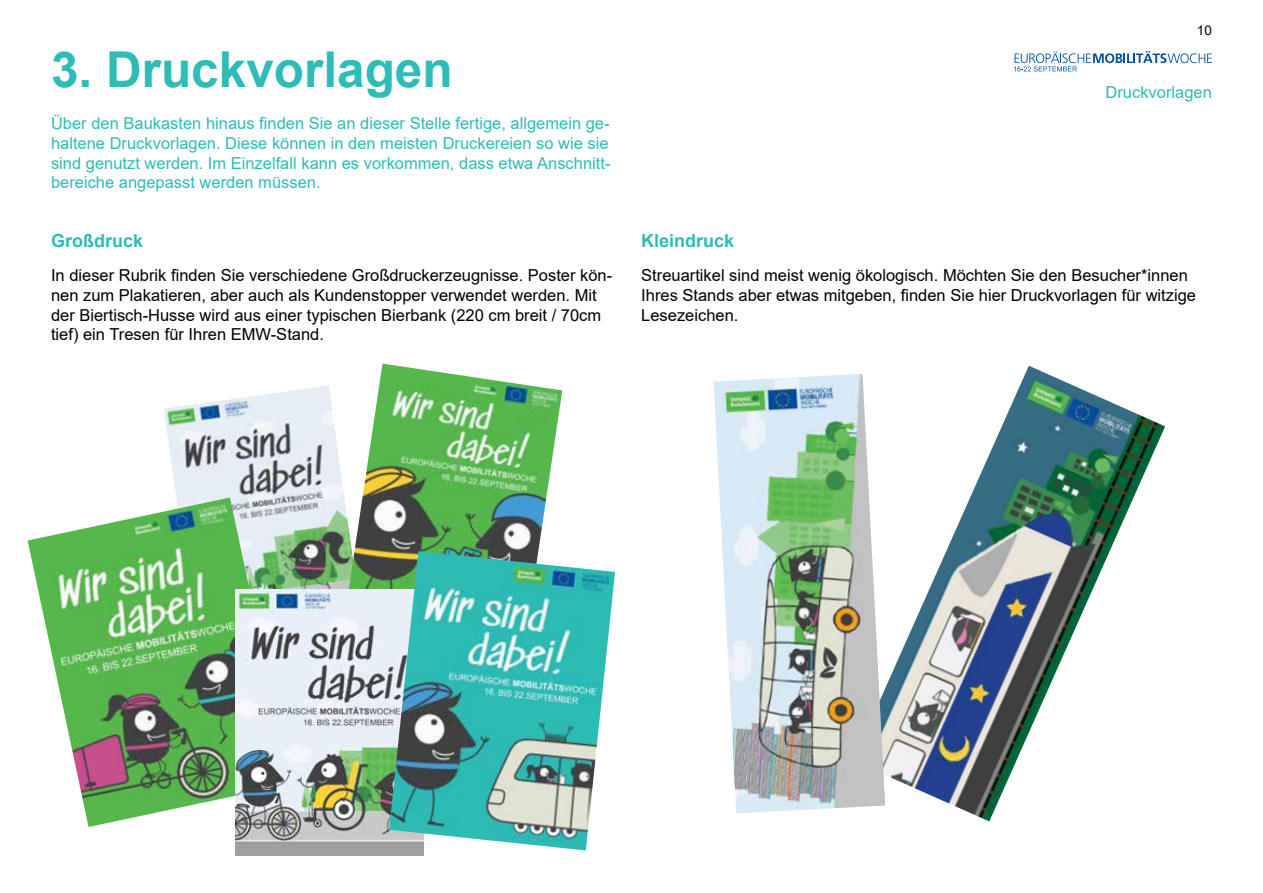
<style>
.page{position:relative;width:1263px;height:893px;background:#fff}
.page>*{position:absolute;margin:0;border:0;box-sizing:border-box;transform-origin:0 0}
.t1{font:700 49.5px "Arial";color:#2dbcb6}
.t2{font:700 18px "Arial";color:#2dbcb6}
.t3{font:16.5px/19.8px "Arial";color:#000}
.t4{font:16.5px/19.8px "Arial";color:#2dbcb6;text-align:justify}
.t5{font:13.5px "Arial";color:#000}
</style>
<div class="page">
<svg style="left:1014px;top:51px;width:198px;height:20px"></svg>
<img style="left:885px;top:366px;width:280px;height:455px">
<img style="left:713px;top:374px;width:172px;height:439px">
<img style="left:164px;top:386px;width:180px;height:203px">
<img style="left:344px;top:364px;width:218px;height:225px">
<img style="left:28px;top:497px;width:263px;height:330px">
<img style="left:235px;top:589px;width:188px;height:266px">
<img style="left:389px;top:551px;width:226px;height:299px">
<h1 class="t1" style="left:51px;top:35px;width:403px">3. Druckvorlagen</h1>
<p class="t4" style="left:51px;top:113px;width:561px">Über den Baukasten hinaus finden Sie an dieser Stelle fertige, allgemein ge&shy;haltene Druckvorlagen. Diese können in den meisten Druckereien so wie sie sind genutzt werden. Im Einzelfall kann es vorkommen, dass etwa Anschnitt&shy;bereiche angepasst werden müssen.</p>
<p class="t2" style="left:51px;top:228px;width:94px">Großdruck</p>
<p class="t3" style="left:51px;top:265px;width:563px">In dieser Rubrik finden Sie verschiedene Großdruckerzeugnisse. Poster kön&shy;nen zum Plakatieren, aber auch als Kundenstopper verwendet werden. Mit der Biertisch-Husse wird aus einer typischen Bierbank (220 cm breit / 70cm tief) ein Tresen für Ihren EMW-Stand.</p>
<p class="t5" style="left:1197px;top:21px;width:17px">10</p>
<p class="t2" style="left:641px;top:228px;width:95px">Kleindruck</p>
<p class="t4" style="left:1105px;top:83px;width:108px">Druckvorlagen</p>
<p class="t3" style="left:641px;top:265px;width:556px">Streuartikel sind meist wenig ökologisch. Möchten Sie den Besucher*innen<br>Ihres Stands aber etwas mitgeben, finden Sie hier Druckvorlagen für witzige<br>Lesezeichen.</p>
</div>
